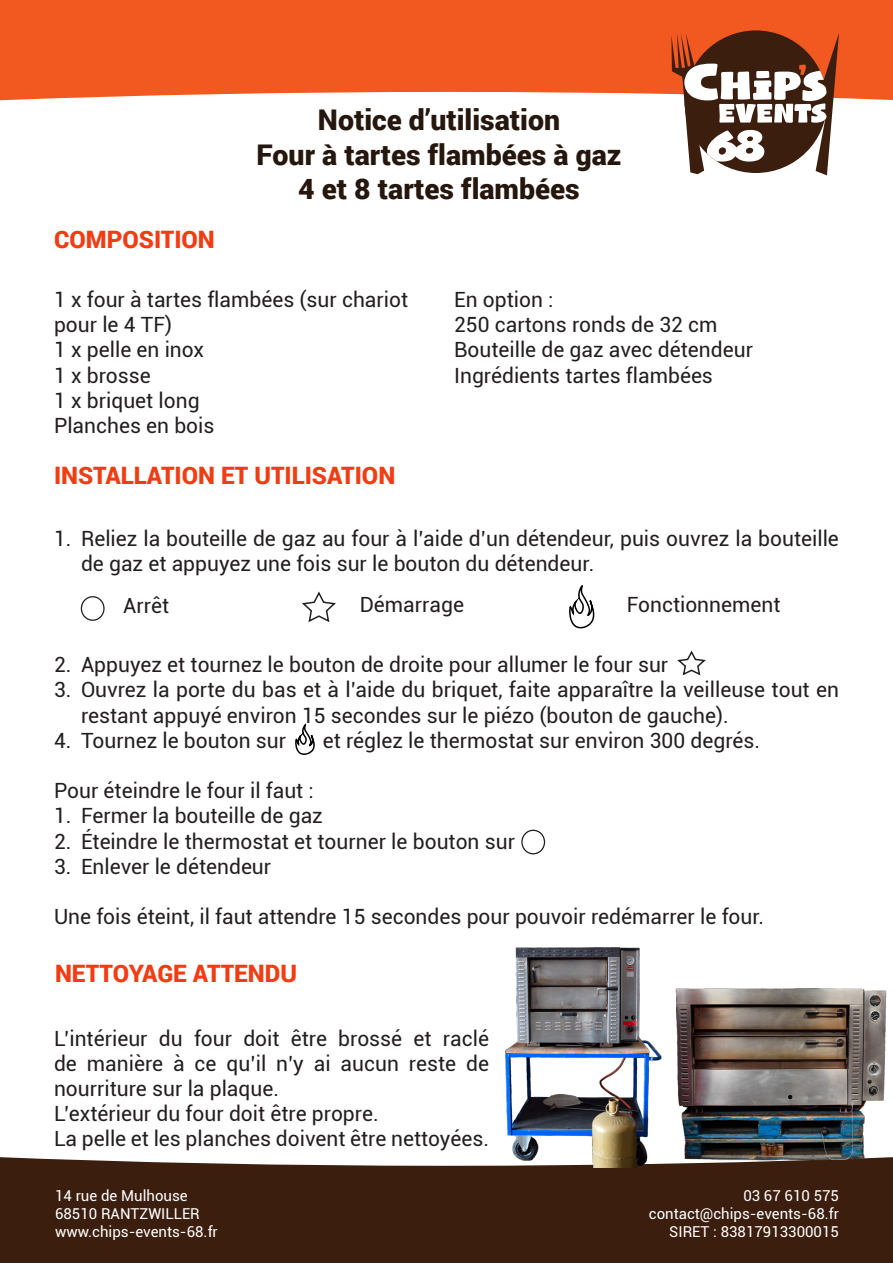
<style>
.page{position:relative;width:893px;height:1263px;background:#fff}
.page>*{position:absolute;margin:0;border:0;box-sizing:border-box;transform-origin:0 0}
.t1{font:900 28.5px "Roboto";color:#26170e}
.t2{font:900 24px "Roboto";color:#f23c13}
.t3{font:21px/25.2px "Roboto";color:#231f20}
.t4{font:15px "Roboto";color:#fff}
</style>
<div class="page">
<div style="left:0;top:0;width:893px;height:100px;background:#f15921"></div>
<div style="left:0;top:1157px;width:893px;height:106px;background:#3c1e0f"></div>
<svg style="left:671px;top:33px;width:168px;height:142px"></svg>
<div style="left:81px;top:596px;width:24px;height:25px;border:1px solid #231f20;border-radius:50%"></div>
<svg style="left:302px;top:591px;width:34px;height:32px"></svg>
<svg style="left:569px;top:584px;width:26px;height:45px"></svg>
<svg style="left:677px;top:650px;width:29px;height:26px"></svg>
<svg style="left:295px;top:723px;width:20px;height:32px"></svg>
<div style="left:521px;top:830px;width:24px;height:24px;border:1px solid #231f20;border-radius:50%"></div>
<img style="left:476px;top:947px;width:164px;height:221px">
<img style="left:591px;top:948px;width:302px;height:233px">
<p class="t2" style="left:54px;top:223px;width:162px">COMPOSITION</p>
<p class="t1" style="left:318px;top:100px;width:244px">Notice d’utilisation</p>
<p class="t1" style="left:257px;top:134px;width:366px">Four à tartes flambées à gaz</p>
<p class="t1" style="left:298px;top:168px;width:283px">4 et 8 tartes flambées</p>
<p class="t3" style="left:54px;top:286px;width:356px">1 x four à tartes flambées (sur chariot pour le 4 TF)</p>
<p class="t3" style="left:54px;top:337px;width:152px">1 x pelle en inox</p>
<p class="t3" style="left:54px;top:362px;width:98px">1 x brosse</p>
<p class="t3" style="left:54px;top:387px;width:147px">1 x briquet long</p>
<p class="t3" style="left:54px;top:412px;width:162px">Planches en bois</p>
<p class="t2" style="left:54px;top:459px;width:343px">INSTALLATION ET UTILISATION</p>
<p class="t3" style="left:454px;top:286px;width:101px">En option :</p>
<p class="t3" style="left:454px;top:311px;width:265px">250 cartons ronds de 32 cm</p>
<p class="t3" style="left:454px;top:337px;width:300px">Bouteille de gaz avec détendeur</p>
<p class="t3" style="left:454px;top:362px;width:260px">Ingrédients tartes flambées</p>
<p class="t3" style="left:81px;top:525px;width:759px;text-indent:-27px">1. Reliez la bouteille de gaz au four à l’aide d’un détendeur, puis ouvrez la bouteille de gaz et appuyez une fois sur le bouton du détendeur.</p>
<p class="t3" style="left:123px;top:592px;width:47px">Arrêt</p>
<p class="t3" style="left:360px;top:591px;width:106px">Démarrage</p>
<p class="t3" style="left:627px;top:591px;width:155px">Fonctionnement</p>
<p class="t3" style="left:54px;top:651px;width:616px">2. Appuyez et tournez le bouton de droite pour allumer le four sur</p>
<p class="t3" style="left:81px;top:677px;width:759px;text-indent:-27px">3. Ouvrez la porte du bas et à l’aide du briquet, faite apparaître la veilleuse tout en restant appuyé environ 15 secondes sur le piézo (bouton de gauche).</p>
<p class="t3" style="left:54px;top:727px;width:234px">4. Tournez le bouton sur</p>
<p class="t3" style="left:323px;top:727px;width:439px">et réglez le thermostat sur environ 300 degrés.</p>
<p class="t3" style="left:54px;top:777px;width:261px">Pour éteindre le four il faut :</p>
<p class="t3" style="left:54px;top:803px;width:270px">1. Fermer la bouteille de gaz</p>
<p class="t3" style="left:54px;top:828px;width:462px">2. Éteindre le thermostat et tourner le bouton sur</p>
<p class="t3" style="left:54px;top:853px;width:219px">3. Enlever le détendeur</p>
<p class="t3" style="left:54px;top:903px;width:712px">Une fois éteint, il faut attendre 15 secondes pour pouvoir redémarrer le four.</p>
<p class="t2" style="left:55px;top:957px;width:244px">NETTOYAGE ATTENDU</p>
<p class="t3" style="left:54px;top:1025px;width:436px;text-align:justify">L’intérieur du four doit être brossé et raclé de manière à ce qu’il n’y ai aucun reste de nourriture sur la plaque.</p>
<p class="t3" style="left:54px;top:1100px;width:326px">L’extérieur du four doit être propre.</p>
<p class="t3" style="left:54px;top:1125px;width:436px">La pelle et les planches doivent être nettoyées.</p>
<p class="t4" style="left:55px;top:1185px;width:134px">14 rue de Mulhouse</p>
<p class="t4" style="left:55px;top:1203px;width:146px">68510 RANTZWILLER</p>
<p class="t4" style="left:55px;top:1221px;width:164px">www.chips-events-68.fr</p>
<p class="t4" style="left:743px;top:1185px;width:97px">03 67 610 575</p>
<p class="t4" style="left:649px;top:1203px;width:192px">contact@chips-events-68.fr</p>
<p class="t4" style="left:669px;top:1221px;width:171px">SIRET : 83817913300015</p>
</div>
